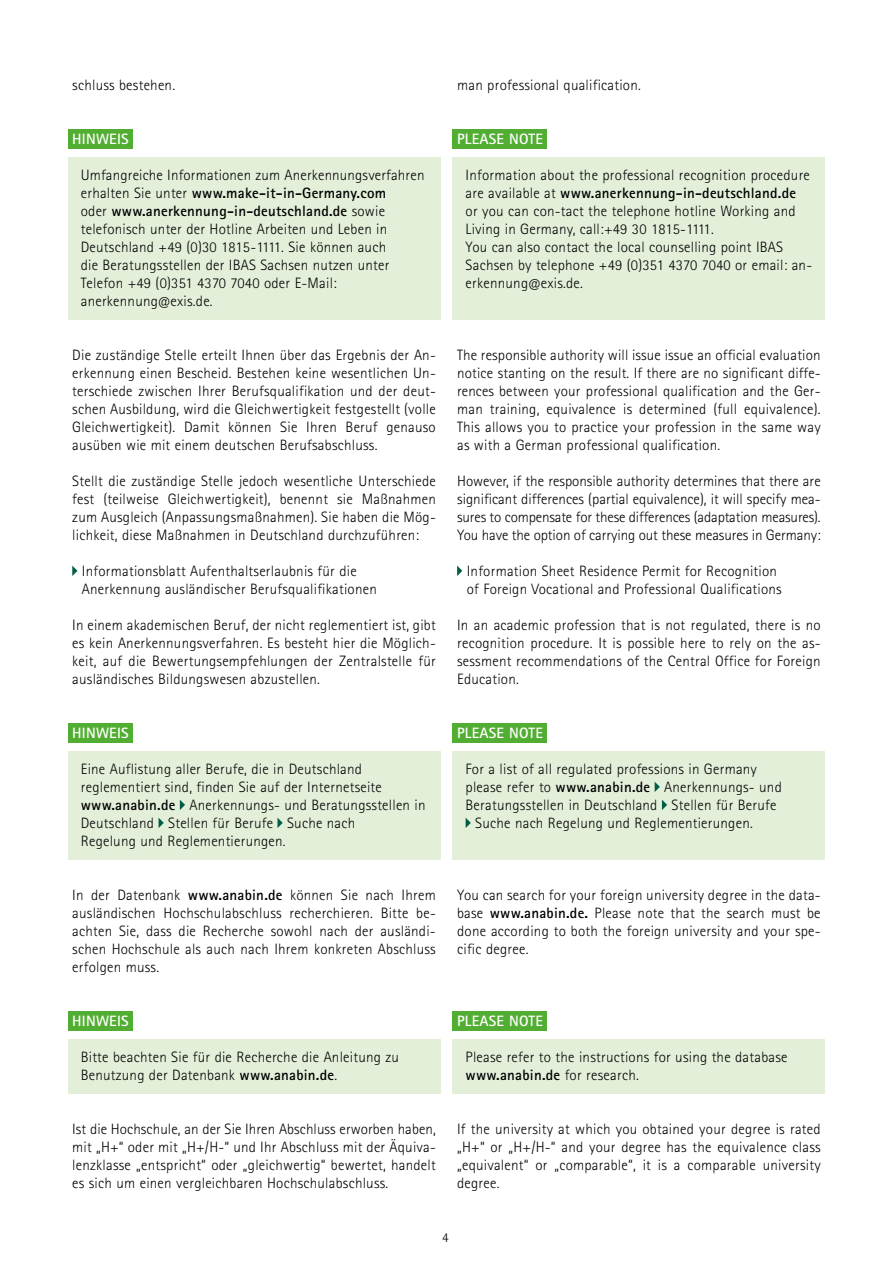
<style>
.page{position:relative;width:893px;height:1263px;background:#fff}
.page>*{position:absolute;margin:0;border:0;box-sizing:border-box;transform-origin:0 0}
.t1{font:300 15px/18px "Rotis Sans Serif Pro";letter-spacing:.015em;color:#000;text-align:justify}
.t2{font:700 15px "Rotis Sans Serif Pro";letter-spacing:.015em;color:#fff}
.t3{font:300 13.5px "Rotis Sans Serif Pro";color:#000}
.s1{font-weight:700}
</style>
<div class="page">
<div style="left:68px;top:129px;width:65px;height:19px;background:#52ae32"></div>
<div style="left:68px;top:157px;width:372px;height:162px;background:#e4efda"></div>
<div style="left:68px;top:723px;width:65px;height:19px;background:#52ae32"></div>
<div style="left:68px;top:751px;width:372px;height:108px;background:#e4efda"></div>
<div style="left:68px;top:1011px;width:65px;height:19px;background:#52ae32"></div>
<div style="left:68px;top:1039px;width:372px;height:54px;background:#e4efda"></div>
<svg style="left:72px;top:566px;width:6px;height:10px"></svg>
<svg style="left:180px;top:800px;width:5px;height:10px"></svg>
<svg style="left:159px;top:818px;width:5px;height:10px"></svg>
<svg style="left:277px;top:818px;width:6px;height:10px"></svg>
<div style="left:453px;top:129px;width:94px;height:19px;background:#52ae32"></div>
<div style="left:453px;top:157px;width:372px;height:162px;background:#e4efda"></div>
<div style="left:453px;top:723px;width:94px;height:19px;background:#52ae32"></div>
<div style="left:453px;top:751px;width:372px;height:108px;background:#e4efda"></div>
<div style="left:453px;top:1011px;width:94px;height:19px;background:#52ae32"></div>
<div style="left:453px;top:1039px;width:372px;height:54px;background:#e4efda"></div>
<svg style="left:457px;top:566px;width:5px;height:10px"></svg>
<svg style="left:655px;top:782px;width:5px;height:10px"></svg>
<svg style="left:662px;top:800px;width:5px;height:10px"></svg>
<svg style="left:466px;top:818px;width:5px;height:10px"></svg>
<p class="t1" style="left:72px;top:76px;width:104px">schluss bestehen.</p>
<p class="t2" style="left:72px;top:129px;width:58px">HINWEIS</p>
<p class="t1" style="left:81px;top:166px;width:345px;text-align:left">Umfangreiche Informationen zum Anerkennungsverfahren erhalten Sie unter <span class="s1">www.make-it-in-Germany.com<br></span>oder <span class="s1">www.anerkennung-in-deutschland.de</span> sowie telefonisch unter der Hotline Arbeiten und Leben in Deutschland +49 (0)30 1815-1111. Sie können auch<br>die Beratungsstellen der IBAS Sachsen nutzen unter Telefon +49 (0)351 4370 7040 oder E-Mail: anerkennung@exis.de.</p>
<p class="t1" style="left:72px;top:346px;width:365px">Die zuständige Stelle erteilt Ihnen über das Ergebnis der An&shy;erkennung einen Bescheid. Bestehen keine wesentlichen Un&shy;terschiede zwischen Ihrer Berufsqualifikation und der deut&shy;schen Ausbildung, wird die Gleichwertigkeit festgestellt (volle Gleichwertigkeit). Damit können Sie Ihren Beruf genauso ausüben wie mit einem deutschen Berufsabschluss.</p>
<p class="t1" style="left:72px;top:472px;width:365px">Stellt die zuständige Stelle jedoch wesentliche Unterschiede fest (teilweise Gleichwertigkeit), benennt sie Maßnahmen zum Ausgleich (Anpassungsmaßnahmen). Sie haben die Mög&shy;lichkeit, diese Maßnahmen in Deutschland durchzuführen:</p>
<p class="t1" style="left:82px;top:562px;width:296px">Informationsblatt Aufenthaltserlaubnis für die<br>Anerkennung ausländischer Berufsqualifikationen</p>
<p class="t1" style="left:72px;top:616px;width:365px">In einem akademischen Beruf, der nicht reglementiert ist, gibt es kein Anerkennungsverfahren. Es besteht hier die Möglich&shy;keit, auf die Bewertungsempfehlungen der Zentralstelle für ausländisches Bildungswesen abzustellen.</p>
<p class="t2" style="left:72px;top:723px;width:58px">HINWEIS</p>
<p class="t1" style="left:81px;top:760px;width:346px;text-align:left">Eine Auflistung aller Berufe, die in Deutschland reglementiert sind, finden Sie auf der Internetseite <span class="s1">www.anabin.de</span> Anerkennungs- und Beratungsstellen in Deutschland Stellen für Berufe Suche nach<br>Regelung und Reglementierungen.</p>
<p class="t1" style="left:72px;top:886px;width:365px">In der Datenbank <span class="s1">www.anabin.de</span> können Sie nach Ihrem ausländischen Hochschulabschluss recherchieren. Bitte be&shy;achten Sie, dass die Recherche sowohl nach der ausländi&shy;schen Hochschule als auch nach Ihrem konkreten Abschluss erfolgen muss.</p>
<p class="t2" style="left:72px;top:1011px;width:58px">HINWEIS</p>
<p class="t1" style="left:81px;top:1048px;width:320px">Bitte beachten Sie für die Recherche die Anleitung zu<br>Benutzung der Datenbank <span class="s1">www.anabin.de</span>.</p>
<p class="t1" style="left:72px;top:1120px;width:365px">Ist die Hochschule, an der Sie Ihren Abschluss erworben haben, mit „H+“ oder mit „H+/H-“ und Ihr Abschluss mit der Äquiva&shy;lenzklasse „entspricht“ oder „gleichwertig“ bewertet, handelt es sich um einen vergleichbaren Hochschulabschluss.</p>
<p class="t1" style="left:457px;top:76px;width:185px">man professional qualification.</p>
<p class="t2" style="left:457px;top:129px;width:87px">PLEASE NOTE</p>
<p class="t1" style="left:466px;top:166px;width:348px;text-align:left">Information about the professional recognition procedure are available at <span class="s1">www.anerkennung-in-deutschland.de<br></span>or you can con-tact the telephone hotline Working and Living in Germany, call:+49 30 1815-1111.<br>You can also contact the local counselling point IBAS Sachsen by telephone +49 (0)351 4370 7040 or email: an&shy;erkennung@exis.de.</p>
<p class="t1" style="left:457px;top:346px;width:365px">The responsible authority will issue issue an official evaluation notice stanting on the result. If there are no significant diffe&shy;rences between your professional qualification and the Ger&shy;man training, equivalence is determined (full equivalence).<br>This allows you to practice your profession in the same way as with a German professional qualification.</p>
<p class="t1" style="left:457px;top:472px;width:365px">However, if the responsible authority determines that there are significant differences (partial equivalence), it will specify mea&shy;sures to compensate for these differences (adaptation measures).<br>You have the option of carrying out these measures in Germany:</p>
<p class="t1" style="left:467px;top:562px;width:317px">Information Sheet Residence Permit for Recognition of Foreign Vocational and Professional Qualifications</p>
<p class="t1" style="left:457px;top:616px;width:365px">In an academic profession that is not regulated, there is no recognition procedure. It is possible here to rely on the as&shy;sessment recommendations of the Central Office for Foreign Education.</p>
<p class="t2" style="left:457px;top:723px;width:87px">PLEASE NOTE</p>
<p class="t1" style="left:466px;top:760px;width:293px">For a list of all regulated professions in Germany</p>
<p class="t1" style="left:466px;top:778px;width:318px">please refer to <span class="s1">www.anabin.de</span> Anerkennungs- und</p>
<p class="t1" style="left:466px;top:796px;width:312px">Beratungsstellen in Deutschland Stellen für Berufe</p>
<p class="t1" style="left:475px;top:814px;width:279px">Suche nach Regelung und Reglementierungen.</p>
<p class="t1" style="left:457px;top:886px;width:365px">You can search for your foreign university degree in the data&shy;base <span class="s1">www.anabin.de.</span> Please note that the search must be done according to both the foreign university and your spe&shy;cific degree.</p>
<p class="t2" style="left:457px;top:1011px;width:87px">PLEASE NOTE</p>
<p class="t1" style="left:466px;top:1048px;width:323px">Please refer to the instructions for using the database <span class="s1">www.anabin.de</span> for research.</p>
<p class="t1" style="left:457px;top:1120px;width:365px">If the university at which you obtained your degree is rated „H+“ or „H+/H-“ and your degree has the equivalence class „equivalent“ or „comparable“, it is a comparable university degree.</p>
<p class="t3" style="left:442px;top:1230px;width:8px">4</p>
</div>
